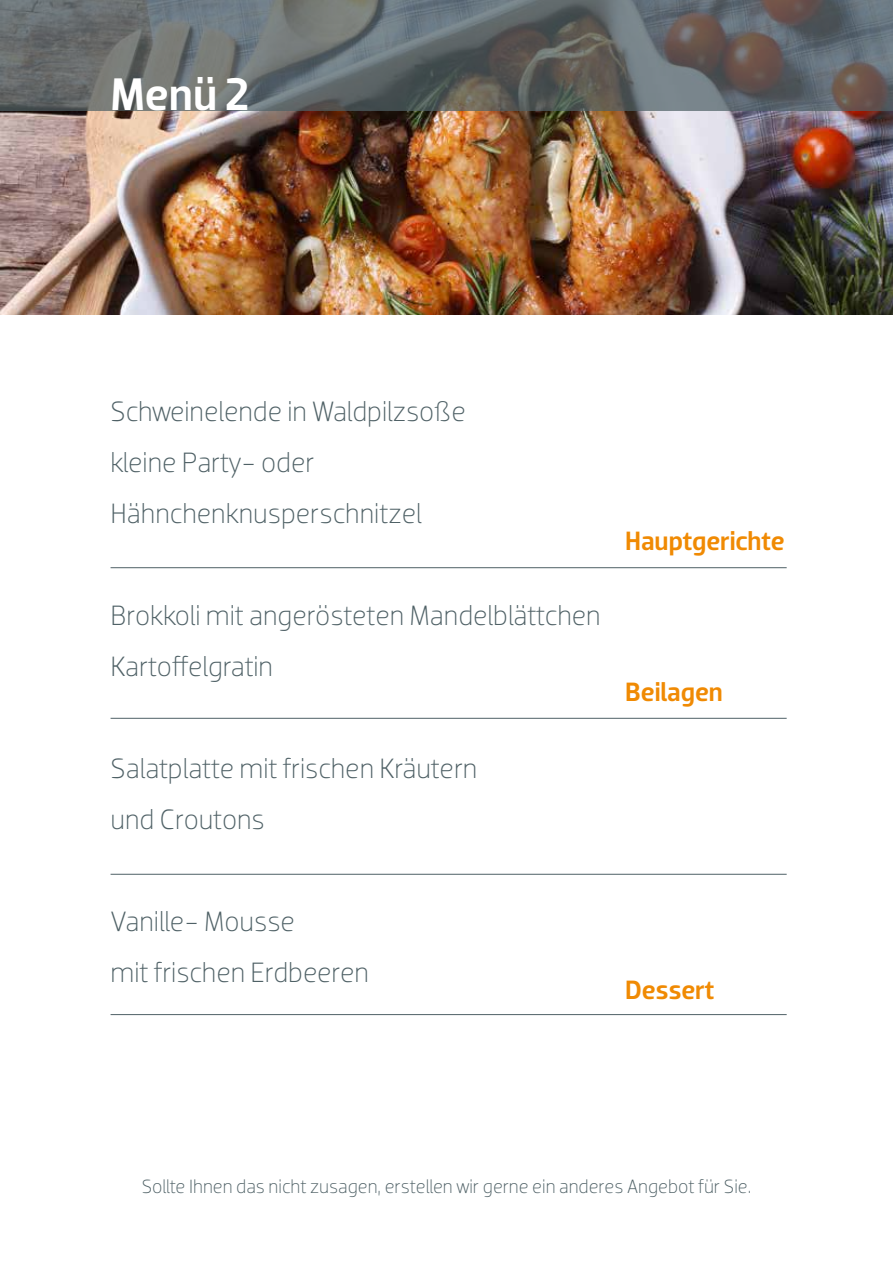
<style>
.page{position:relative;width:893px;height:1263px;background:#fff}
.page>*{position:absolute;margin:0;border:0;box-sizing:border-box;transform-origin:0 0}
.t1{font:500 46.5px "Dobra";color:#fff}
.t2{font:300 28.5px/51px "Dobra";letter-spacing:-.005em;color:#4f6166}
.t3{font:500 27px "Dobra";letter-spacing:-.005em;color:#f08a03}
.t4{font:300 19.5px "Dobra";color:#4f6166}
</style>
<div class="page">
<img style="left:0;top:111px;width:893px;height:204px">
<svg style="left:0;top:0;width:893px;height:111px;background:#65696b"></svg>
<hr style="left:111px;top:567px;width:676px;height:1px;background:#4f6166">
<hr style="left:111px;top:718px;width:676px;height:1px;background:#4f6166">
<hr style="left:111px;top:874px;width:676px;height:1px;background:#4f6166">
<hr style="left:111px;top:1014px;width:676px;height:1px;background:#4f6166">
<h1 class="t1" style="left:111px;top:67px;width:140px">Menü 2</h1>
<p class="t2" style="left:111px;top:386px;width:357px">Schweinelende in Waldpilzsoße kleine Party- oder<br>Hähnchenknusperschnitzel</p>
<p class="t2" style="left:111px;top:590px;width:492px">Brokkoli mit angerösteten Mandelblättchen<br>Kartoffelgratin</p>
<p class="t2" style="left:111px;top:743px;width:368px">Salatplatte mit frischen Kräutern und Croutons</p>
<p class="t3" style="left:625px;top:525px;width:161px">Hauptgerichte</p>
<p class="t3" style="left:625px;top:676px;width:99px">Beilagen</p>
<p class="t2" style="left:111px;top:896px;width:260px">Vanille- Mousse<br>mit frischen Erdbeeren</p>
<p class="t3" style="left:625px;top:974px;width:91px">Dessert</p>
<p class="t4" style="left:142px;top:1174px;width:611px">Sollte Ihnen das nicht zusagen, erstellen wir gerne ein anderes Angebot für Sie.</p>
</div>
